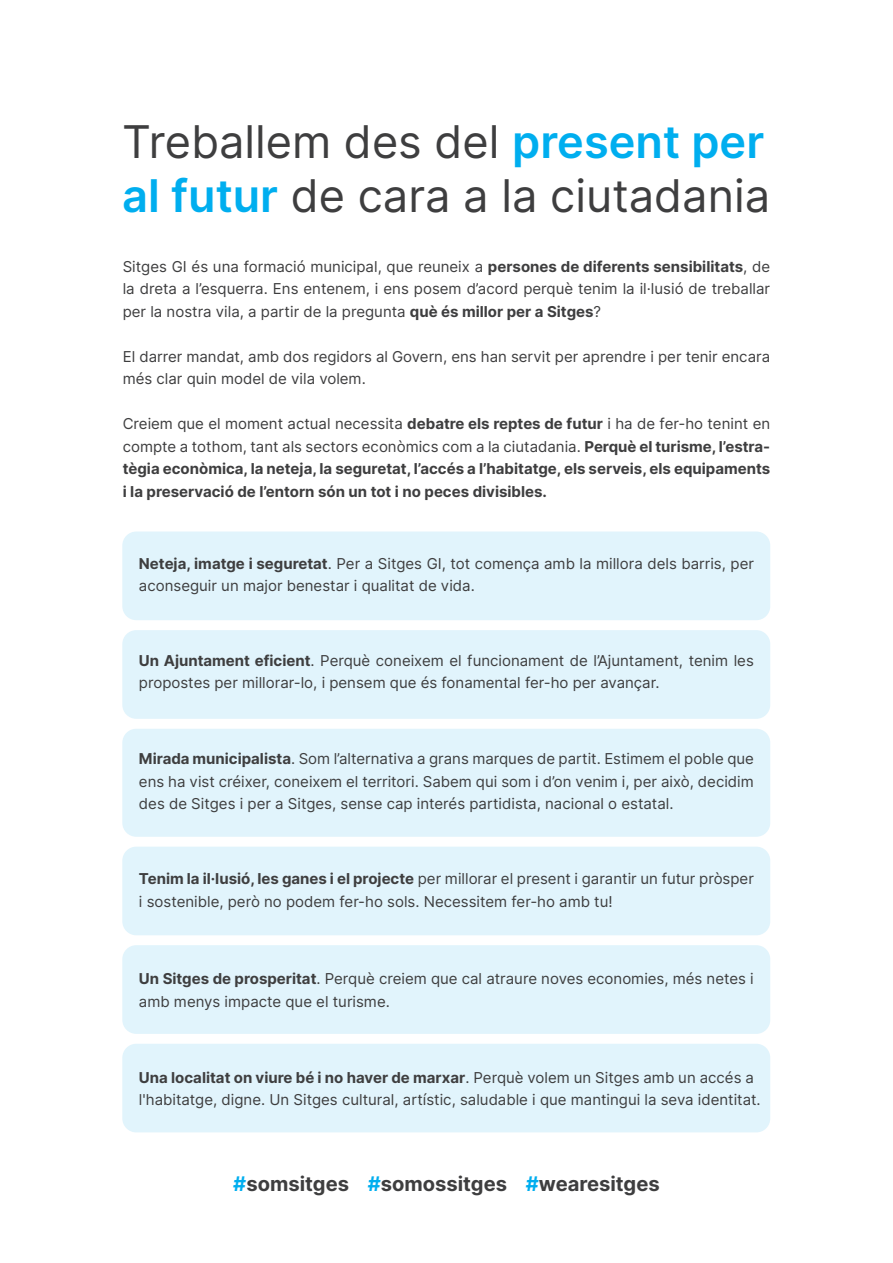
<style>
.page{position:relative;width:893px;height:1263px;background:#fff}
.page>*{position:absolute;margin:0;border:0;box-sizing:border-box;transform-origin:0 0}
.t1{font:45.15px/54.2px "Inter";color:#3e3e3f}
.t2{font:700 20.1px "Inter";color:#3e3e3f}
.t3{font:15px/22.5px "Inter";color:#3e3e3f}
.t4{font:700 15px/22.5px "Inter";color:#3e3e3f;text-align:justify}
.s1{font-weight:600;color:#00aeef}
.s2{font-weight:700}
.s3{font-weight:400}
.s4{color:#00aeef}
</style>
<div class="page">
<div style="left:122px;top:1044px;width:648px;height:88px;background:#e1f4fc;border-radius:14px"></div>
<div style="left:122px;top:531px;width:648px;height:89px;background:#e1f4fc;border-radius:14px"></div>
<div style="left:122px;top:630px;width:648px;height:89px;background:#e1f4fc;border-radius:14px"></div>
<div style="left:122px;top:847px;width:648px;height:88px;background:#e1f4fc;border-radius:14px"></div>
<div style="left:122px;top:945px;width:648px;height:89px;background:#e1f4fc;border-radius:14px"></div>
<div style="left:122px;top:729px;width:648px;height:108px;background:#e1f4fc;border-radius:14px"></div>
<h1 class="t1" style="left:122px;top:113px;width:649px">Treballem des del <span class="s1">present per al futur</span> de cara a la ciutadania</h1>
<p class="t3" style="left:123px;top:255px;width:649px;text-align:justify">Sitges GI és una formació municipal, que reuneix a <span class="s2">persones de diferents sensibilitats</span>, de la dreta a l’esquerra. Ens entenem, i ens posem d’acord perquè tenim la il·lusió de treballar per la nostra vila, a partir de la pregunta <span class="s2">què és millor per a Sitges</span>?</p>
<p class="t3" style="left:123px;top:345px;width:649px">El darrer mandat, amb dos regidors al Govern, ens han servit per aprendre i per tenir encara més clar quin model de vila volem.</p>
<p class="t4" style="left:123px;top:412px;width:649px"><span class="s3">Creiem que el moment actual necessita</span> debatre els reptes de futur <span class="s3">i ha de fer-ho tenint en compte a tothom, tant als sectors econòmics com a la ciutadania.</span> Perquè el turisme, l’estra&shy;tègia econòmica, la neteja, la seguretat, l’accés a l’habitatge, els serveis, els equipaments i la preservació de l’entorn són un tot i no peces divisibles.</p>
<p class="t3" style="left:139px;top:552px;width:617px"><span class="s2">Neteja, imatge i seguretat</span>. Per a Sitges GI, tot comença amb la millora dels barris, per aconseguir un major benestar i qualitat de vida.</p>
<p class="t3" style="left:139px;top:649px;width:616px"><span class="s2">Un Ajuntament eficient</span>. Perquè coneixem el funcionament de l’Ajuntament, tenim les propostes per millorar-lo, i pensem que és fonamental fer-ho per avançar.</p>
<p class="t3" style="left:139px;top:747px;width:616px;text-align:justify"><span class="s2">Mirada municipalista</span>. Som l’alternativa a grans marques de partit. Estimem el poble que ens ha vist créixer, coneixem el territori. Sabem qui som i d’on venim i, per això, decidim des de Sitges i per a Sitges, sense cap interés partidista, nacional o estatal.</p>
<p class="t3" style="left:139px;top:867px;width:616px"><span class="s2">Tenim la il·lusió, les ganes i el projecte</span> per millorar el present i garantir un futur pròsper i sostenible, però no podem fer-ho sols. Necessitem fer-ho amb tu!</p>
<p class="t3" style="left:139px;top:967px;width:616px"><span class="s2">Un Sitges de prosperitat</span>. Perquè creiem que cal atraure noves economies, més netes i amb menys impacte que el turisme.</p>
<p class="t3" style="left:139px;top:1066px;width:623px"><span class="s2">Una localitat on viure bé i no haver de marxar</span>. Perquè volem un Sitges amb un accés a l'habitatge, digne. Un Sitges cultural, artístic, saludable i que mantingui la seva identitat.</p>
<h2 class="t2" style="left:233px;top:1169px;width:428px"><span class="s4">#</span>somsitges <span class="s4">#</span>somossitges <span class="s4">#</span>wearesitges</h2>
</div>
